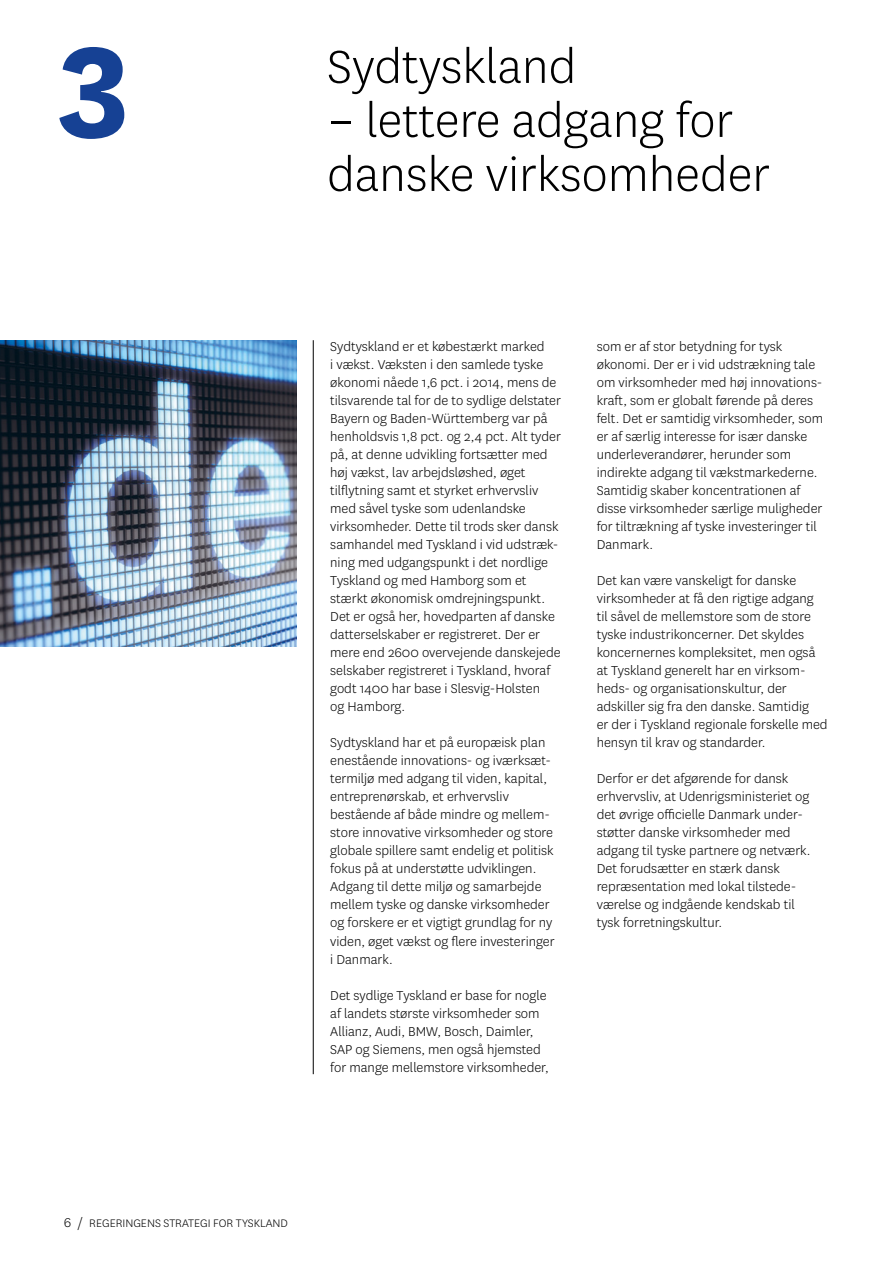
<style>
.page{position:relative;width:893px;height:1263px;background:#fff}
.page>*{position:absolute;margin:0;border:0;box-sizing:border-box;transform-origin:0 0}
._04-Overskrift{font:700 150px "National";color:#164194}
._04-Overskrift-2{font:300 54px/54px "National";color:#000}
._01-Brød{font:300 15px/18px "National";color:#000}
.t1{font:300 12.75px "National";color:#000}
.s1{font-size:15px}
</style>
<div class="page">
<hr style="left:313px;top:340px;width:1px;height:734px;background:#000">
<img style="left:0;top:340px;width:296px;height:306px">
<p class="_04-Overskrift" style="left:57px;top:-15px;width:74px">3</p>
<p class="_04-Overskrift-2" style="left:327px;top:38px;width:251px">Sydtyskland</p>
<p class="_04-Overskrift-2" style="left:327px;top:92px;width:445px">– lettere adgang for danske virksomheder</p>
<p class="_01-Brød" style="left:330px;top:337px;width:232px">Sydtyskland er et købestærkt marked<br>i vækst. Væksten i den samlede tyske økonomi nåede 1,6 pct. i 2014, mens de tilsvarende tal for de to sydlige delstater Bayern og Baden-Württemberg var på henholdsvis 1,8 pct. og 2,4 pct. Alt tyder på, at denne udvikling fortsætter med høj vækst, lav arbejdsløshed, øget tilflytning samt et styrket erhvervsliv med såvel tyske som udenlandske virksomheder. Dette til trods sker dansk samhandel med Tyskland i vid udstræk&shy;ning med udgangspunkt i det nordlige Tyskland og med Hamborg som et stærkt økonomisk omdrejningspunkt.<br>Det er også her, hovedparten af danske datterselskaber er registreret. Der er mere end 2600 overvejende danskejede selskaber registreret i Tyskland, hvoraf godt 1400 har base i Slesvig-Holsten<br>og Hamborg.</p>
<p class="_01-Brød" style="left:330px;top:733px;width:226px">Sydtyskland har et på europæisk plan enestående innovations- og iværksæt&shy;termiljø med adgang til viden, kapital, entreprenørskab, et erhvervsliv bestående af både mindre og mellem&shy;store innovative virksomheder og store globale spillere samt endelig et politisk fokus på at understøtte udviklingen.<br>Adgang til dette miljø og samarbejde mellem tyske og danske virksomheder og forskere er et vigtigt grundlag for ny viden, øget vækst og flere investeringer i Danmark.</p>
<p class="_01-Brød" style="left:330px;top:985px;width:220px">Det sydlige Tyskland er base for nogle af landets største virksomheder som Allianz, Audi, BMW, Bosch, Daimler, SAP og Siemens, men også hjemsted for mange mellemstore virksomheder,</p>
<p class="_01-Brød" style="left:597px;top:337px;width:228px">som er af stor betydning for tysk økonomi. Der er i vid udstrækning tale om virksomheder med høj innovations&shy;kraft, som er globalt førende på deres felt. Det er samtidig virksomheder, som er af særlig interesse for især danske underleverandører, herunder som indirekte adgang til vækstmarkederne.<br>Samtidig skaber koncentrationen af disse virksomheder særlige muligheder for tiltrækning af tyske investeringer til Danmark.</p>
<p class="_01-Brød" style="left:597px;top:571px;width:232px">Det kan være vanskeligt for danske virksomheder at få den rigtige adgang til såvel de mellemstore som de store tyske industrikoncerner. Det skyldes koncernernes kompleksitet, men også at Tyskland generelt har en virksom&shy;heds- og organisationskultur, der adskiller sig fra den danske. Samtidig<br>er der i Tyskland regionale forskelle med hensyn til krav og standarder.</p>
<p class="_01-Brød" style="left:597px;top:769px;width:215px">Derfor er det afgørende for dansk erhvervsliv, at Udenrigsministeriet og det øvrige officielle Danmark under&shy;støtter danske virksomheder med adgang til tyske partnere og netværk.<br>Det forudsætter en stærk dansk repræsentation med lokal tilstede&shy;værelse og indgående kendskab til tysk forretningskultur.</p>
<p class="t1" style="left:64px;top:1215px;width:226px"><span class="s1">6 /</span> REGERINGENS STRATEGI FOR TYSKLAND</p>
</div>
